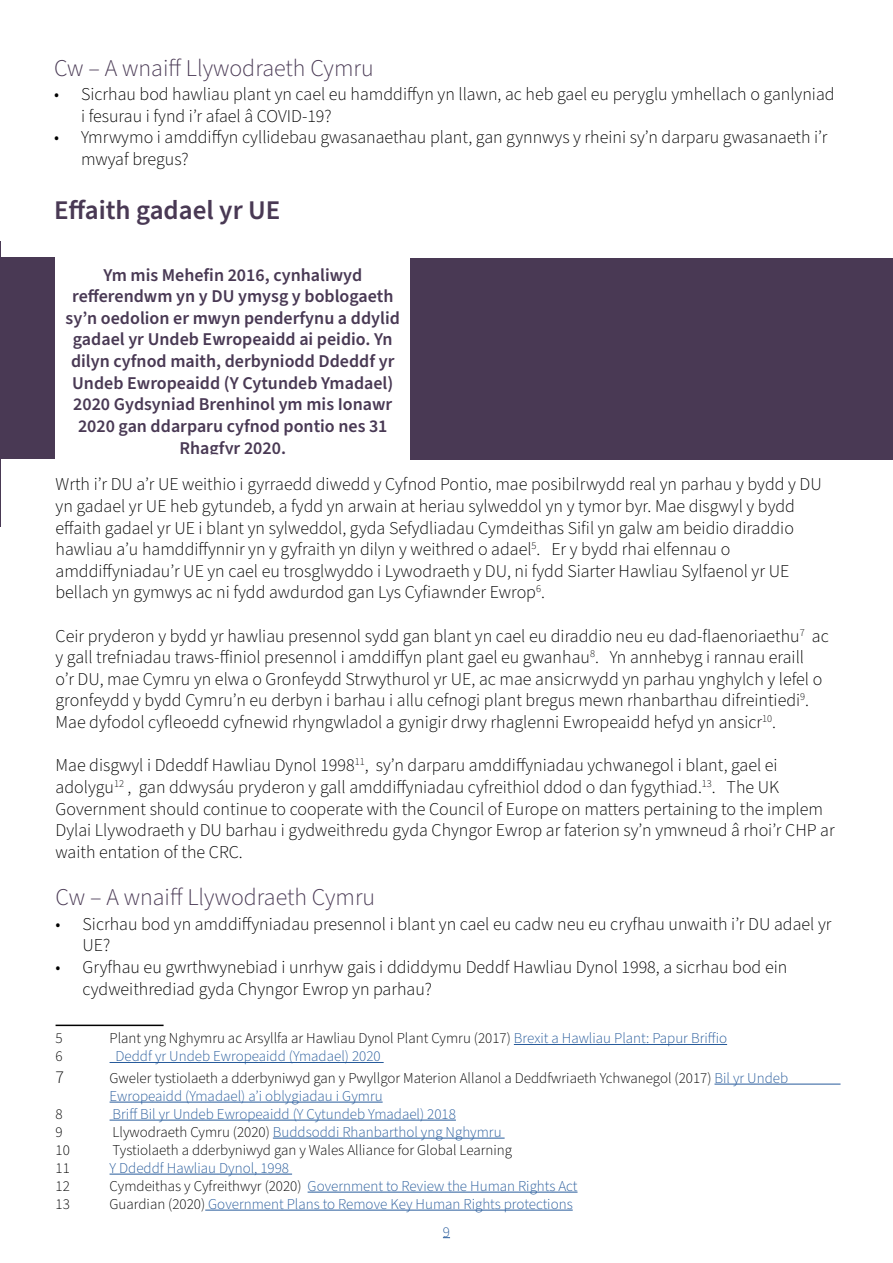
<style>
.page{position:relative;width:893px;height:1263px;background:#fff}
.page>*{position:absolute;margin:0;border:0;box-sizing:border-box;transform-origin:0 0}
.t1{font:600 27px "Source Sans Pro";color:#493954}
.t2{font:300 24px "Source Sans Pro";color:#493954}
.t3{font:300 18px/21.6px "Source Sans Pro";color:#000}
.t4{font:600 18px/21.6px "Source Sans Pro";color:#493954;text-align:center}
.t5{font:300 15px/18px "Source Sans Pro";color:#000}
.t6{font:300 15px "Source Sans Pro";color:#275b9b}
.s1{color:#275b9b}
.s2{color:#000}
</style>
<div class="page">
<hr style="left:0;top:241px;width:1px;height:286px;background:#493954">
<div style="left:0;top:258px;width:55px;height:201px;background:#493954"></div>
<div style="left:410px;top:258px;width:483px;height:202px;background:#493954"></div>
<hr style="left:56px;top:1024px;width:108px;height:2px;background:#000">
<hr style="left:514px;top:1044px;width:213px;height:1px;background:#275b9b">
<hr style="left:110px;top:1062px;width:274px;height:1px;background:#275b9b">
<hr style="left:714px;top:1084px;width:126px;height:1px;background:#275b9b">
<hr style="left:110px;top:1102px;width:273px;height:1px;background:#275b9b">
<hr style="left:110px;top:1120px;width:346px;height:1px;background:#275b9b">
<hr style="left:273px;top:1138px;width:232px;height:1px;background:#275b9b">
<hr style="left:110px;top:1174px;width:182px;height:1px;background:#275b9b">
<hr style="left:308px;top:1192px;width:269px;height:1px;background:#275b9b">
<hr style="left:205px;top:1210px;width:368px;height:1px;background:#275b9b">
<h2 class="t2" style="left:54px;top:52px;width:321px">Cw – A wnaiff Llywodraeth Cymru</h2>
<p class="t3" style="left:81px;top:84px;width:755px;text-indent:-27px">• Sicrhau bod hawliau plant yn cael eu hamddiffyn yn llawn, ac heb gael eu peryglu ymhellach o ganlyniad i fesurau i fynd i’r afael â COVID-19?</p>
<p class="t3" style="left:81px;top:127px;width:748px;text-indent:-27px">• Ymrwymo i amddiffyn cyllidebau gwasanaethau plant, gan gynnwys y rheini sy’n darparu gwasanaeth i’r mwyaf bregus?</p>
<h1 class="t1" style="left:54px;top:192px;width:228px">Effaith gadael yr UE</h1>
<p class="t4" style="left:66px;top:264px;width:336px">Ym mis Mehefin 2016, cynhaliwyd refferendwm yn y DU ymysg y boblogaeth sy’n oedolion er mwyn penderfynu a ddylid gadael yr Undeb Ewropeaidd ai peidio. Yn dilyn cyfnod maith, derbyniodd Ddeddf yr Undeb Ewropeaidd (Y Cytundeb Ymadael)<br>2020 Gydsyniad Brenhinol ym mis Ionawr 2020 gan ddarparu cyfnod pontio nes 31<br>Rhagfyr 2020.</p>
<p class="t3" style="left:56px;top:474px;width:768px">Wrth i’r DU a’r UE weithio i gyrraedd diwedd y Cyfnod Pontio, mae posibilrwydd real yn parhau y bydd y DU yn gadael yr UE heb gytundeb, a fydd yn arwain at heriau sylweddol yn y tymor byr. Mae disgwyl y bydd effaith gadael yr UE i blant yn sylweddol, gyda Sefydliadau Cymdeithas Sifil yn galw am beidio diraddio hawliau a’u hamddiffynnir yn y gyfraith yn dilyn y weithred o adael<sup>5</sup>. Er y bydd rhai elfennau o amddiffyniadau’r UE yn cael eu trosglwyddo i Lywodraeth y DU, ni fydd Siarter Hawliau Sylfaenol yr UE bellach yn gymwys ac ni fydd awdurdod gan Lys Cyfiawnder Ewrop<sup>6</sup>.</p>
<p class="t3" style="left:56px;top:625px;width:775px">Ceir pryderon y bydd yr hawliau presennol sydd gan blant yn cael eu diraddio neu eu dad-flaenoriaethu<sup>7</sup> ac y gall trefniadau traws-ffiniol presennol i amddiffyn plant gael eu gwanhau<sup>8</sup>. Yn annhebyg i rannau eraill<br>o’r DU, mae Cymru yn elwa o Gronfeydd Strwythurol yr UE, ac mae ansicrwydd yn parhau ynghylch y lefel o gronfeydd y bydd Cymru’n eu derbyn i barhau i allu cefnogi plant bregus mewn rhanbarthau difreintiedi<sup>9</sup>.<br>Mae dyfodol cyfleoedd cyfnewid rhyngwladol a gynigir drwy rhaglenni Ewropeaidd hefyd yn ansicr<sup>10</sup>.</p>
<p class="t3" style="left:56px;top:755px;width:781px">Mae disgwyl i Ddeddf Hawliau Dynol 1998<sup>11</sup>, sy’n darparu amddiffyniadau ychwanegol i blant, gael ei adolygu<sup>12</sup> , gan ddwysáu pryderon y gall amddiffyniadau cyfreithiol ddod o dan fygythiad.<sup>13</sup>. The UK Government should continue to cooperate with the Council of Europe on matters pertaining to the implem Dylai Llywodraeth y DU barhau i gydweithredu gyda Chyngor Ewrop ar faterion sy’n ymwneud â rhoi’r CHP ar waith entation of the CRC.</p>
<h2 class="t2" style="left:56px;top:881px;width:321px">Cw – A wnaiff Llywodraeth Cymru</h2>
<p class="t3" style="left:83px;top:913px;width:750px;text-indent:-27px">• Sicrhau bod yn amddiffyniadau presennol i blant yn cael eu cadw neu eu cryfhau unwaith i’r DU adael yr<br>UE?</p>
<p class="t3" style="left:83px;top:957px;width:706px;text-indent:-27px">• Gryfhau eu gwrthwynebiad i unrhyw gais i ddiddymu Deddf Hawliau Dynol 1998, a sicrhau bod ein cydweithrediad gyda Chyngor Ewrop yn parhau?</p>
<p class="t5" style="left:56px;top:1030px;width:9px">5</p>
<p class="t5" style="left:110px;top:1030px;width:619px">Plant yng Nghymru ac Arsyllfa ar Hawliau Dynol Plant Cymru (2017) <span class="s1">Brexit a Hawliau Plant: Papur Briffio</span></p>
<p class="t5" style="left:56px;top:1048px;width:9px">6</p>
<p class="t6" style="left:116px;top:1046px;width:267px">Deddf yr Undeb Ewropeaidd (Ymadael) 2020</p>
<p class="t3" style="left:56px;top:1067px;width:10px">7</p>
<p class="t5" style="left:110px;top:1069px;width:680px">Gweler tystiolaeth a dderbyniwyd gan y Pwyllgor Materion Allanol a Deddfwriaeth Ychwanegol (2017) <span class="s1">Bil yr Undeb<br>Ewropeaidd (Ymadael) a’i oblygiadau i Gymru</span></p>
<p class="t5" style="left:56px;top:1105px;width:9px">8</p>
<p class="t6" style="left:113px;top:1104px;width:345px">Briff Bil yr Undeb Ewropeaidd (Y Cytundeb Ymadael) 2018</p>
<p class="t5" style="left:56px;top:1123px;width:9px">9</p>
<p class="t6" style="left:113px;top:1122px;width:391px"><span class="s2">Llywodraeth Cymru (2020)</span> Buddsoddi Rhanbarthol yng Nghymru</p>
<p class="t5" style="left:56px;top:1141px;width:16px">10</p>
<p class="t5" style="left:113px;top:1141px;width:401px">Tystiolaeth a dderbyniwyd gan y Wales Alliance for Global Learning</p>
<p class="t5" style="left:56px;top:1159px;width:16px">11</p>
<p class="t6" style="left:110px;top:1158px;width:181px">Y Ddeddf Hawliau Dynol, 1998</p>
<p class="t5" style="left:56px;top:1177px;width:16px">12</p>
<p class="t6" style="left:110px;top:1176px;width:469px"><span class="s2">Cymdeithas y Cyfreithwyr (2020)</span> Government to Review the Human Rights Act</p>
<p class="t5" style="left:56px;top:1195px;width:16px">13</p>
<p class="t6" style="left:110px;top:1194px;width:465px"><span class="s2">Guardian (2020)</span> Government Plans to Remove Key Human Rights protections</p>
<p class="t6" style="left:443px;top:1221px;width:9px">9</p>
</div>
